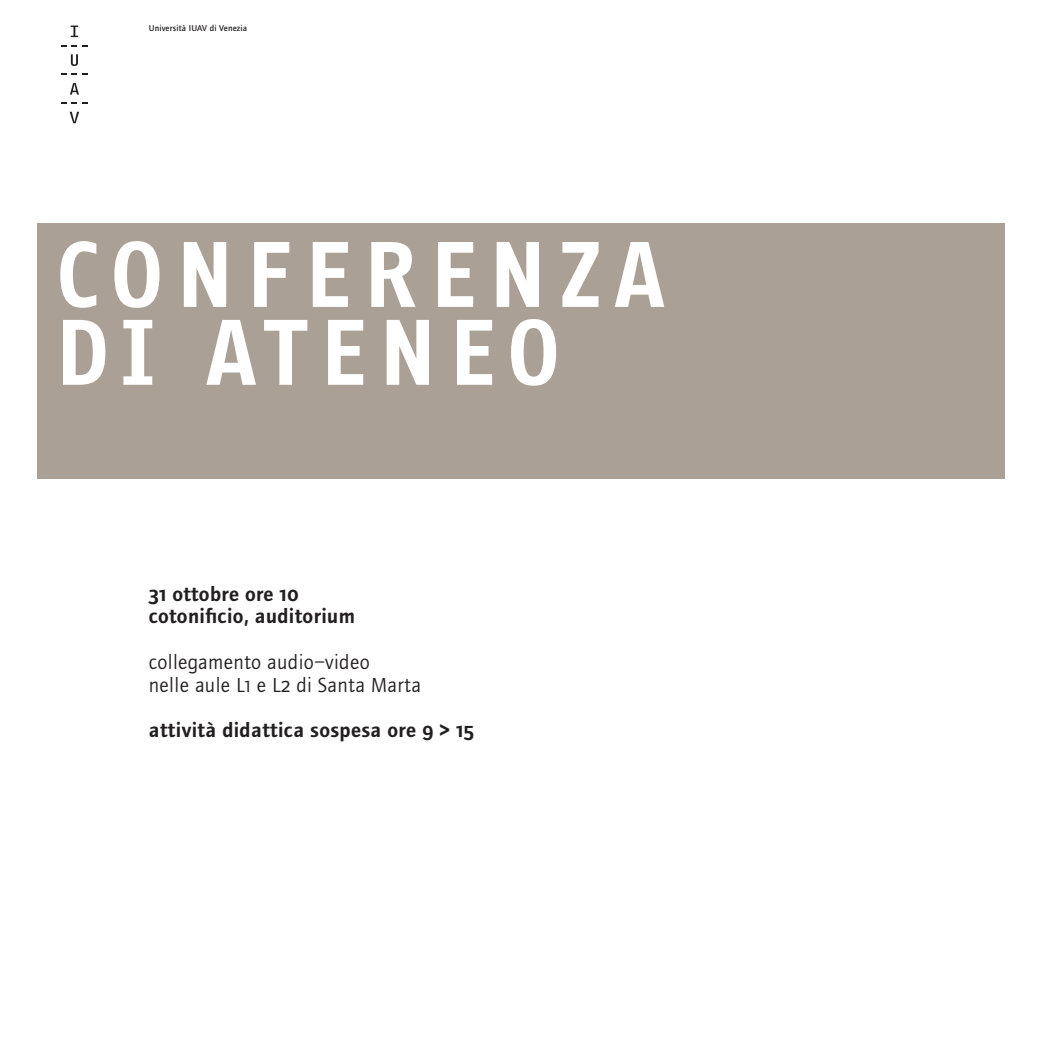
<style>
.page{position:relative;width:1042px;height:1042px;background:#fff}
.page>*{position:absolute;margin:0;border:0;box-sizing:border-box;transform-origin:0 0}
.t1{font:700 90.12px/77.9px "Fago Office Sans";letter-spacing:.15em;color:#fff}
.t2{font:600 21px/22.8px "Foundry Journal";letter-spacing:.02em;color:#231f20}
.t3{font:21px/22.8px "Foundry Journal";letter-spacing:.02em;color:#231f20}
.t4{font:500 8.75px "Foundry Journal";letter-spacing:.02em;color:#231f20}
.s1{font-family:"Foundry Journal SC"}
</style>
<div class="page">
<svg style="left:71px;top:26px;width:7px;height:11px"></svg>
<svg style="left:71px;top:54px;width:7px;height:12px"></svg>
<svg style="left:70px;top:83px;width:9px;height:12px"></svg>
<svg style="left:70px;top:112px;width:9px;height:11px"></svg>
<div style="left:37px;top:223px;width:968px;height:256px;background:#aba095"></div>
<p class="t4" style="left:149px;top:24px;width:100px">Università IUAV di Venezia</p>
<h1 class="t1" style="left:56px;top:236px;width:610px">CONFERENZA<br>DI ATENEO</h1>
<p class="t2" style="left:149px;top:582px;width:207px"><span class="s1">31</span> ottobre ore <span class="s1">10 </span>cotonificio, auditorium</p>
<p class="t3" style="left:149px;top:651px;width:274px">collegamento audio–video<br>nelle aule L<span class="s1">1</span> e L<span class="s1">2</span> di Santa Marta</p>
<p class="t2" style="left:149px;top:719px;width:327px">attività didattica sospesa ore <span class="s1">9</span> &gt; <span class="s1">15</span></p>
</div>
